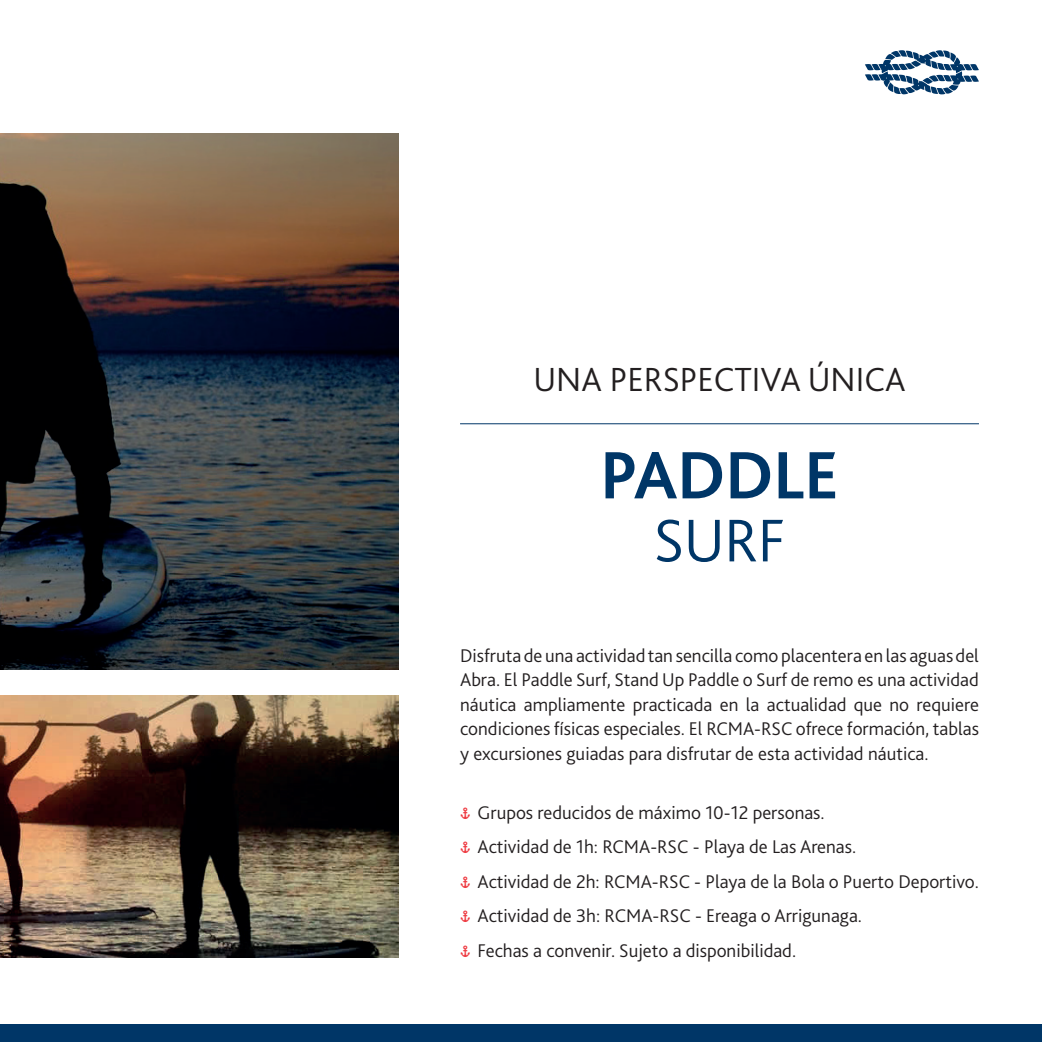
<style>
.page{position:relative;width:1042px;height:1042px;background:#fff}
.page>*{position:absolute;margin:0;border:0;box-sizing:border-box;transform-origin:0 0}
.t1{font:700 70px "Bliss 2";letter-spacing:-.01em;color:#003667}
.t2{font:300 63px "Bliss 2";color:#003667}
.t3{font:300 35px "Bliss 2";color:#231f20}
.t4{font:300 19.25px/24.5px "Bliss 2";color:#231f20;text-align:justify}
.s1{font-family:"Ancla Alphabet";font-weight:400;color:#ee3a41}
</style>
<div class="page">
<div style="left:0;top:1024px;width:1042px;height:18px;background:#003667"></div>
<svg style="left:865px;top:50px;width:114px;height:44px"></svg>
<img style="left:0;top:695px;width:398px;height:262px">
<img style="left:0;top:134px;width:398px;height:535px">
<hr style="left:460px;top:423px;width:519px;height:1px;background:#003667">
<h3 class="t3" style="left:533px;top:358px;width:373px">UNA PERSPECTIVA ÚNICA</h3>
<h1 class="t1" style="left:600px;top:432px;width:241px">PADDLE</h1>
<h2 class="t2" style="left:653px;top:501px;width:134px">SURF</h2>
<p class="t4" style="left:460px;top:643px;width:520px">Disfruta de una actividad tan sencilla como placentera en las aguas del Abra. El Paddle Surf, Stand Up Paddle o Surf de remo es una actividad náutica ampliamente practicada en la actualidad que no requiere condiciones físicas especiales. El RCMA-RSC ofrece formación, tablas y excursiones guiadas para disfrutar de esta actividad náutica.</p>
<p class="t4" style="left:460px;top:795px;width:520px;line-height:34.5px;text-align:left"><span class="s1">á</span> Grupos reducidos de máximo 10-12 personas.<br><span class="s1">á</span> Actividad de 1h: RCMA-RSC - Playa de Las Arenas.<br><span class="s1">á</span> Actividad de 2h: RCMA-RSC - Playa de la Bola o Puerto Deportivo. <span class="s1">á</span> Actividad de 3h: RCMA-RSC - Ereaga o Arrigunaga.<br><span class="s1">á</span> Fechas a convenir. Sujeto a disponibilidad.</p>
</div>
